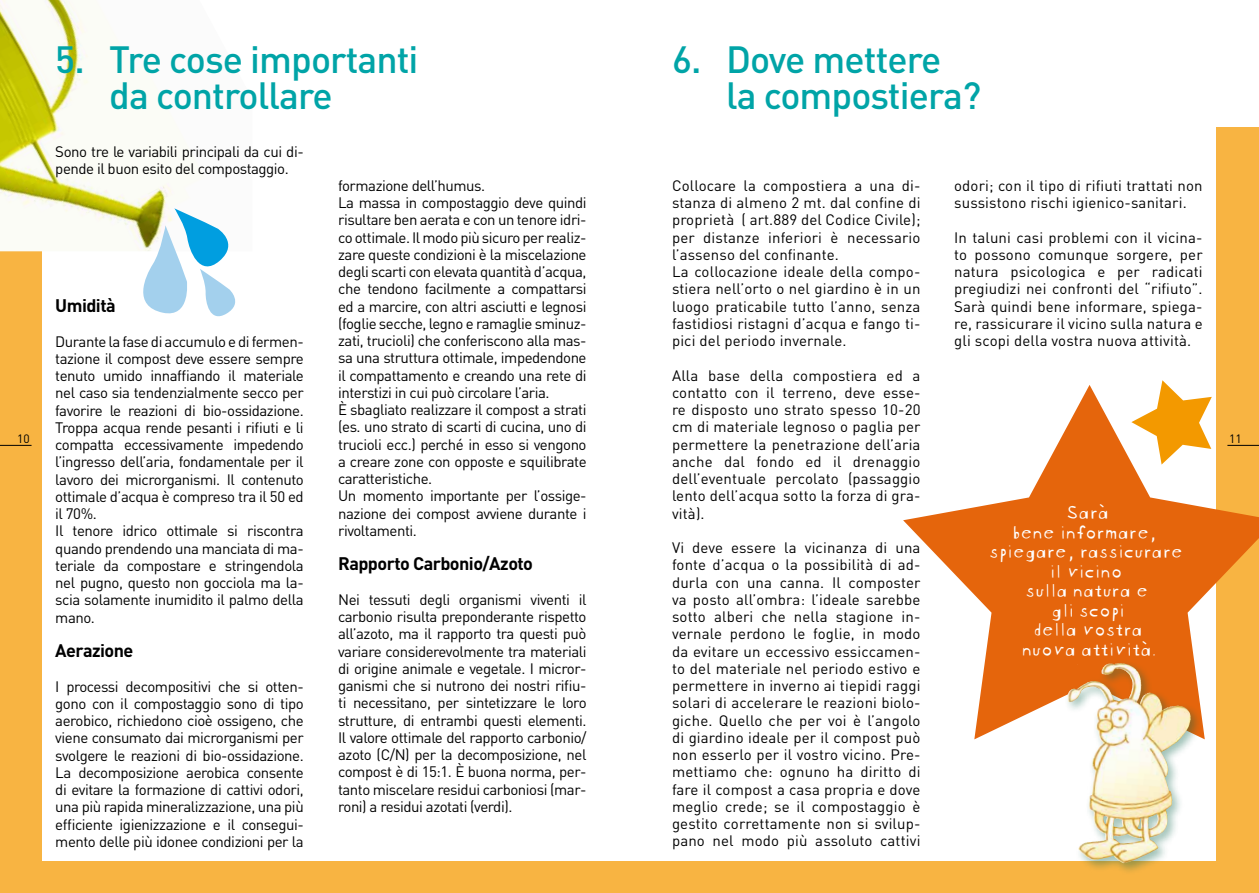
<style>
.page{position:relative;width:1259px;height:893px;background:#fff}
.page>*{position:absolute;margin:0;border:0;box-sizing:border-box;transform-origin:0 0}
.t1{font:500 37.5px/36px "DIN";letter-spacing:-.025em;color:#00a4a7}
.t2{font:19.5px/19.5px "Blockhead Unplugged";letter-spacing:-.01em;color:#fff;text-align:center}
.t3{font:700 18px "DIN";letter-spacing:-.03em;color:#000}
.t4{font:15px/17.2px "DIN";letter-spacing:-.03em;color:#000;text-align:justify}
.t5{font:15px/17.2px "DIN";letter-spacing:.01em;color:#000}
.t6{font:12px "DIN";color:#000}
</style>
<div class="page">
<div style="left:0;top:128px;width:1259px;height:765px;background:#f8b442"></div>
<div style="left:43px;top:124px;width:1173px;height:737px;background:#fff"></div>
<hr style="left:0;top:445px;width:32px;height:1px;background:#000">
<img style="left:0;top:0;width:173px;height:251px">
<svg style="left:132px;top:208px;width:104px;height:109px"></svg>
<svg style="left:903px;top:385px;width:356px;height:354px"></svg>
<div style="left:1063px;top:659px;width:181px;height:234px;background:#0f654b;opacity:.4"></div>
<img style="left:1101px;top:663px;width:18px;height:12px">
<p class="t6" style="left:17px;top:431px;width:14px">10</p>
<h1 class="t1" style="left:109px;top:41px;width:311px;text-indent:-54px">5. Tre cose importanti da controllare</h1>
<p class="t4" style="left:55px;top:142px;width:250px">Sono tre le variabili principali da cui di&shy;pende il buon esito del compostaggio.</p>
<p class="t3" style="left:55px;top:294px;width:62px">Umidità</p>
<p class="t4" style="left:55px;top:332px;width:250px;text-align:left">Durante la fase di accumulo e di fermen&shy;tazione il compost deve essere sempre tenuto umido innaffiando il materiale nel caso sia tendenzialmente secco per favorire le reazioni di bio-ossidazione.<br>Troppa acqua rende pesanti i rifiuti e li compatta eccessivamente impedendo l’ingresso dell’aria, fondamentale per il lavoro dei microrganismi. Il contenuto ottimale d’acqua è compreso tra il 50 ed il 70%.<br>Il tenore idrico ottimale si riscontra quando prendendo una manciata di ma&shy;teriale da compostare e stringendola nel pugno, questo non gocciola ma la&shy;scia solamente inumidito il palmo della mano.</p>
<p class="t3" style="left:55px;top:639px;width:80px">Aerazione</p>
<p class="t4" style="left:55px;top:677px;width:250px">I processi decompositivi che si otten&shy;gono con il compostaggio sono di tipo aerobico, richiedono cioè ossigeno, che viene consumato dai microrganismi per svolgere le reazioni di bio-ossidazione.<br>La decomposizione aerobica consente di evitare la formazione di cattivi odori, una più rapida mineralizzazione, una più efficiente igienizzazione e il consegui&shy;mento delle più idonee condizioni per la</p>
<p class="t4" style="left:338px;top:176px;width:250px;text-align:left">formazione dell’humus.<br>La massa in compostaggio deve quindi risultare ben aerata e con un tenore idri&shy;co ottimale. Il modo più sicuro per realiz&shy;zare queste condizioni è la miscelazione degli scarti con elevata quantità d’acqua, che tendono facilmente a compattarsi ed a marcire, con altri asciutti e legnosi (foglie secche, legno e ramaglie sminuz&shy;zati, trucioli) che conferiscono alla mas&shy;sa una struttura ottimale, impedendone il compattamento e creando una rete di interstizi in cui può circolare l’aria.<br>È sbagliato realizzare il compost a strati (es. uno strato di scarti di cucina, uno di trucioli ecc.) perché in esso si vengono a creare zone con opposte e squilibrate caratteristiche.<br>Un momento importante per l’ossige&shy;nazione dei compost avviene durante i rivoltamenti.</p>
<p class="t3" style="left:338px;top:552px;width:196px">Rapporto Carbonio/Azoto</p>
<p class="t4" style="left:338px;top:590px;width:250px">Nei tessuti degli organismi viventi il carbonio risulta preponderante rispetto all’azoto, ma il rapporto tra questi può variare considerevolmente tra materiali di origine animale e vegetale. I micror&shy;ganismi che si nutrono dei nostri rifiu&shy;ti necessitano, per sintetizzare le loro strutture, di entrambi questi elementi.<br>Il valore ottimale del rapporto carbonio/ azoto (C/N) per la decomposizione, nel compost è di 15:1. È buona norma, per&shy;tanto miscelare residui carboniosi (mar&shy;roni) a residui azotati (verdi).</p>
<h1 class="t1" style="left:726px;top:41px;width:257px;text-indent:-54px">6. Dove mettere<br>la compostiera?</h1>
<p class="t5" style="left:672px;top:176px;width:250px">Collocare la compostiera a una di&shy;stanza di almeno 2 mt. dal confine di proprietà ( art.889 del Codice Civile); per distanze inferiori è necessario l’assenso del confinante.<br>La collocazione ideale della compo&shy;stiera nell’orto o nel giardino è in un luogo praticabile tutto l’anno, senza fastidiosi ristagni d’acqua e fango ti&shy;pici del periodo invernale.</p>
<p class="t4" style="left:672px;top:366px;width:250px">Alla base della compostiera ed a contatto con il terreno, deve esse&shy;re disposto uno strato spesso 10-20 cm di materiale legnoso o paglia per permettere la penetrazione dell’aria anche dal fondo ed il drenaggio dell’eventuale percolato (passaggio lento dell’acqua sotto la forza di gra&shy;vità).</p>
<p class="t4" style="left:672px;top:539px;width:250px">Vi deve essere la vicinanza di una fonte d’acqua o la possibilità di ad&shy;durla con una canna. Il composter va posto all’ombra: l’ideale sarebbe sotto alberi che nella stagione in&shy;vernale perdono le foglie, in modo da evitare un eccessivo essiccamen&shy;to del materiale nel periodo estivo e permettere in inverno ai tiepidi raggi solari di accelerare le reazioni biolo&shy;giche. Quello che per voi è l’angolo di giardino ideale per il compost può non esserlo per il vostro vicino. Pre&shy;mettiamo che: ognuno ha diritto di fare il compost a casa propria e dove meglio crede; se il compostaggio è gestito correttamente non si svilup&shy;pano nel modo più assoluto cattivi</p>
<p class="t5" style="left:954px;top:176px;width:250px">odori; con il tipo di rifiuti trattati non sussistono rischi igienico-sanitari.</p>
<p class="t4" style="left:954px;top:228px;width:250px">In taluni casi problemi con il vicina&shy;to possono comunque sorgere, per natura psicologica e per radicati pregiudizi nei confronti del “rifiuto”.<br>Sarà quindi bene informare, spiega&shy;re, rassicurare il vicino sulla natura e gli scopi della vostra nuova attività.</p>
<h2 class="t2" style="left:988px;top:500px;width:195px">Sarà<br>bene informare, spiegare, rassicurare il vicino<br>sulla natura e<br>gli scopi<br>della vostra<br>nuova attività.</h2>
<p class="t6" style="left:1229px;top:431px;width:14px">11</p>
</div>
